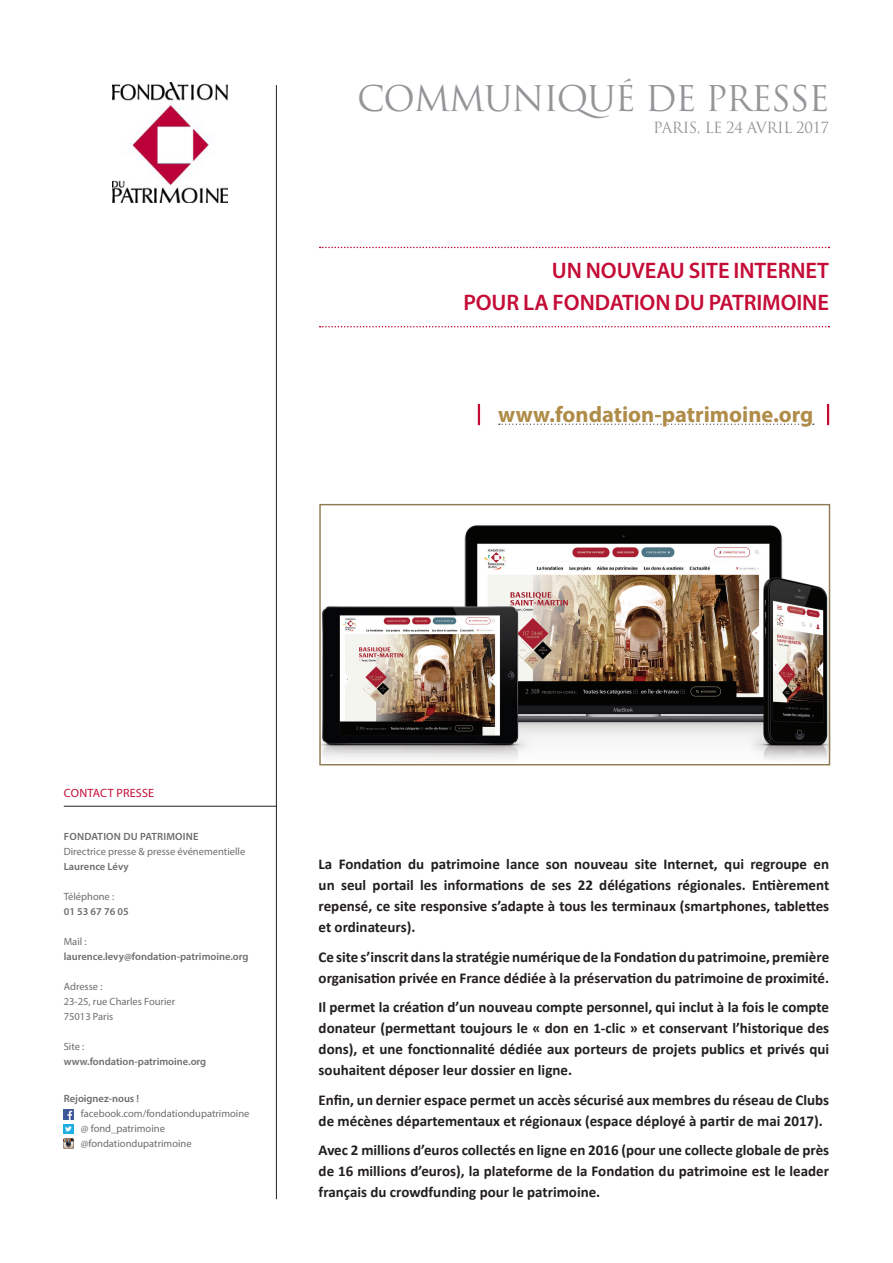
<style>
.page{position:relative;width:893px;height:1263px;background:#fff}
.page>*{position:absolute;margin:0;border:0;box-sizing:border-box;transform-origin:0 0}
.COMMUNIQUE_DE_PRESSE{font:34.5px "Trajan Pro";letter-spacing:-.03em;color:#939598}
.TITRE_GENERAL{font:600 22.5px/31.5px "Myriad Pro";letter-spacing:-.005em;color:#c40c37;text-align:right}
.SITE_INTERNET{font:700 22.5px "Myriad Pro";color:#b08c49}
.CHAPO{font:700 15px/21px "Calibri";color:#231f20;text-align:justify}
.DATE_COMMUNIQUE_DE_P{font:15px "Trajan Pro";letter-spacing:-.03em;color:#939598}
.CONTACT_TITRE{font:12px "Myriad Pro";letter-spacing:.02em;color:#c40c37}
.CONTACT_TEXTE{font:10.5px "Myriad Pro";color:#6c6d70}
.CONTACT_TEXTE_SEMIBO{font:600 10.5px "Myriad Pro";color:#6c6d70}
.CONTACT_TEXTE_SEMIBO-2{font:600 10.5px "Myriad Pro";letter-spacing:.02em;color:#6c6d70}
.CONTACT_TEXTE-2{font:600 10.5px "Myriad Pro";color:#6c6d70}
</style>
<div class="page">
<svg style="left:320px;top:247px;width:509px;height:1px"></svg>
<svg style="left:320px;top:326px;width:509px;height:1px"></svg>
<hr style="left:64px;top:806px;width:212px;height:1px;background:#231f20">
<hr style="left:478px;top:404px;width:2px;height:21px;background:#c40c37">
<hr style="left:827px;top:404px;width:2px;height:21px;background:#c40c37">
<svg style="left:499px;top:424px;width:315px;height:1px"></svg>
<img style="left:112px;top:82px;width:115px;height:121px">
<svg style="left:64px;top:1110px;width:10px;height:38px"></svg>
<img style="left:321px;top:525px;width:507px;height:235px">
<div style="left:319px;top:504px;width:511px;height:261px;border:1px solid #8e7a53"></div>
<hr style="left:276px;top:85px;width:1px;height:1114px;background:#231f20">
<p class="COMMUNIQUE_DE_PRESSE" style="left:357px;top:76px;width:474px">COMMUNIQUÉ DE PRESSE</p>
<p class="DATE_COMMUNIQUE_DE_P" style="left:653px;top:118px;width:177px">PARIS, LE 24 AVRIL 2017</p>
<p class="TITRE_GENERAL" style="left:463px;top:255px;width:367px">UN NOUVEAU SITE INTERNET<br>POUR LA FONDATION DU PATRIMOINE</p>
<p class="SITE_INTERNET" style="left:498px;top:400px;width:317px">www.fondation-patrimoine.org</p>
<p class="CONTACT_TITRE" style="left:64px;top:785px;width:92px">CONTACT PRESSE</p>
<p class="CONTACT_TEXTE_SEMIBO-2" style="left:64px;top:830px;width:136px">FONDATION DU PATRIMOINE</p>
<p class="CONTACT_TEXTE" style="left:64px;top:845px;width:183px">Directrice presse &amp; presse événementielle</p>
<p class="CONTACT_TEXTE_SEMIBO" style="left:64px;top:860px;width:66px">Laurence Lévy</p>
<p class="CONTACT_TEXTE" style="left:64px;top:890px;width:52px">Téléphone :</p>
<p class="CONTACT_TEXTE_SEMIBO" style="left:64px;top:905px;width:66px">01 53 67 76 05</p>
<p class="CONTACT_TEXTE" style="left:64px;top:935px;width:24px">Mail :</p>
<p class="CONTACT_TEXTE_SEMIBO" style="left:64px;top:950px;width:186px">laurence.levy@fondation-patrimoine.org</p>
<p class="CONTACT_TEXTE" style="left:64px;top:980px;width:40px">Adresse :</p>
<p class="CONTACT_TEXTE" style="left:64px;top:995px;width:113px">23-25, rue Charles Fourier</p>
<p class="CONTACT_TEXTE" style="left:64px;top:1010px;width:51px">75013 Paris</p>
<p class="CONTACT_TEXTE" style="left:64px;top:1040px;width:22px">Site :</p>
<p class="CONTACT_TEXTE_SEMIBO" style="left:64px;top:1055px;width:144px">www.fondation-patrimoine.org</p>
<p class="CONTACT_TEXTE-2" style="left:64px;top:1092px;width:77px">Rejoignez-nous !</p>
<p class="CONTACT_TEXTE" style="left:81px;top:1107px;width:170px">facebook.com/fondationdupatrimoine</p>
<p class="CONTACT_TEXTE" style="left:81px;top:1122px;width:86px">@ fond_patrimoine</p>
<p class="CONTACT_TEXTE" style="left:81px;top:1137px;width:112px">@fondationdupatrimoine</p>
<p class="CHAPO" style="left:319px;top:854px;width:512px">La Fondation du patrimoine lance son nouveau site Internet, qui regroupe en un seul portail les informations de ses 22 délégations régionales. Entièrement repensé, ce site responsive s’adapte à tous les terminaux (smartphones, tablettes et ordinateurs).</p>
<p class="CHAPO" style="left:319px;top:946px;width:512px">Ce site s’inscrit dans la stratégie numérique de la Fondation du patrimoine, première organisation privée en France dédiée à la préservation du patrimoine de proximité.</p>
<p class="CHAPO" style="left:319px;top:997px;width:512px">Il permet la création d’un nouveau compte personnel, qui inclut à la fois le compte donateur (permettant toujours le « don en 1-clic » et conservant l’historique des dons), et une fonctionnalité dédiée aux porteurs de projets publics et privés qui souhaitent déposer leur dossier en ligne.</p>
<p class="CHAPO" style="left:319px;top:1089px;width:512px">Enfin, un dernier espace permet un accès sécurisé aux membres du réseau de Clubs de mécènes départementaux et régionaux (espace déployé à partir de mai 2017).</p>
<p class="CHAPO" style="left:319px;top:1140px;width:512px">Avec 2 millions d’euros collectés en ligne en 2016 (pour une collecte globale de près de 16 millions d’euros), la plateforme de la Fondation du patrimoine est le leader français du crowdfunding pour le patrimoine.</p>
</div>
